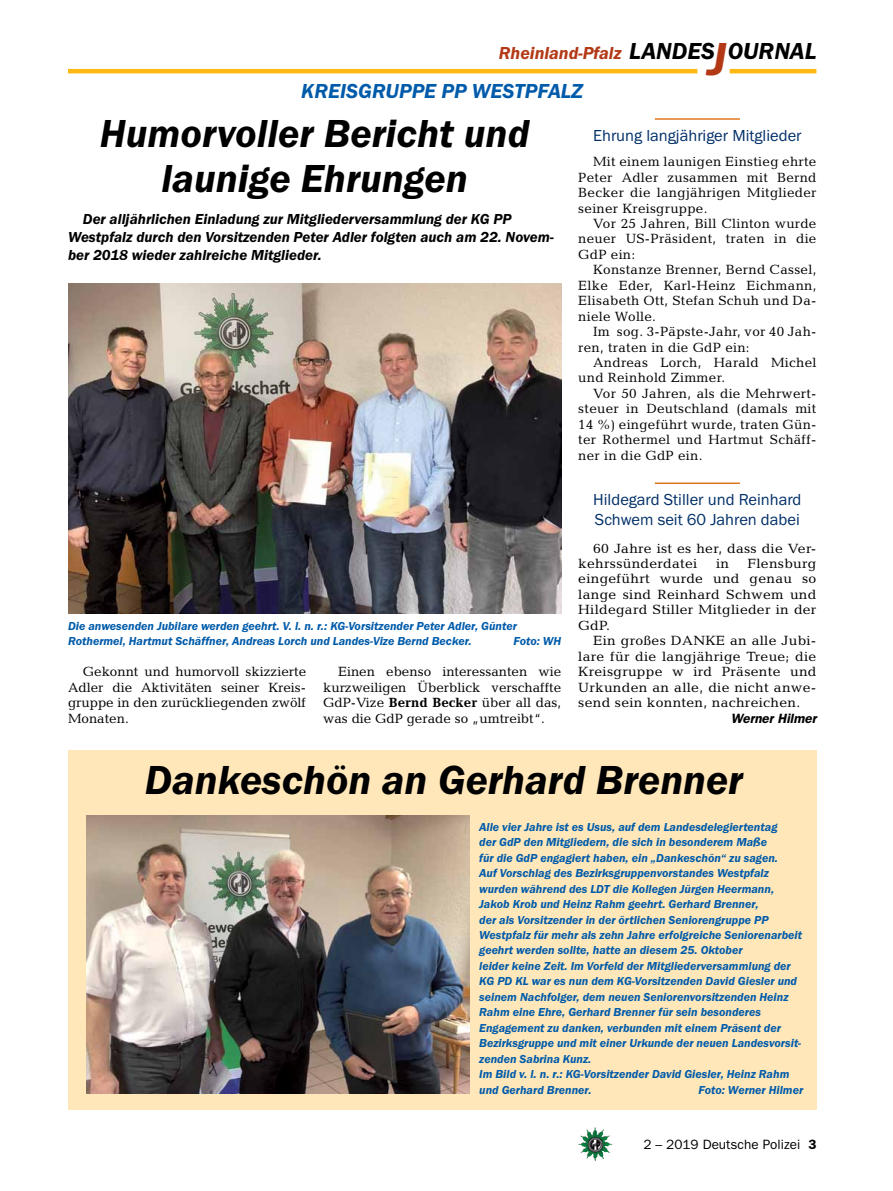
<style>
.page{position:relative;width:893px;height:1191px;background:#fff}
.page>*{position:absolute;margin:0;border:0;box-sizing:border-box;transform-origin:0 0}
.t1{font:italic 600 42px "Franklin Gothic Itc T";color:#000}
.t2{font:italic 600 40.5px/45px "Franklin Gothic Itc T";color:#000;text-align:center}
.t3{font:italic 600 24px "Franklin Gothic Itc T";color:#000}
.t4{font:italic 600 21px "Franklin Gothic Itc T";color:#005baa}
.t5{font:italic 600 18px "Franklin Gothic Itc T";color:#b33916}
.t6{font:16.5px/19.5px "Franklin Gothic Itc T";color:#002f67}
.t7{font:italic 600 15px/18px "Franklin Gothic Itc T";color:#000}
.t8{font:13.5px/15.5px "Candida";letter-spacing:.02em;color:#000;text-align:justify}
.t9{font:13.5px/15.5px "Candida";letter-spacing:.02em;color:#000;text-align:justify;scale:1.04 1}
.t10{font:13.5px "Franklin Gothic";color:#000}
.t11{font:italic 600 13.5px "Franklin Gothic";color:#000}
.t12{font:italic 600 12px/15.5px "Franklin Gothic Itc T";color:#005baa}
.s1{font-size:48px;color:#b33916}
.s2{font-weight:700}
.s3{font-weight:600}
</style>
<div class="page">
<img style="left:578px;top:1127px;width:17px;height:25px">
<hr style="left:730px;top:69px;width:86px;height:4px;background:#fdb913">
<hr style="left:68px;top:69px;width:629px;height:4px;background:#fdb913">
<div style="left:68px;top:750px;width:748px;height:360px;background:#ffe7b9"></div>
<img style="left:68px;top:283px;width:493px;height:330px">
<img style="left:86px;top:815px;width:383px;height:278px">
<hr style="left:655px;top:118px;width:85px;height:2px;background:#de761c">
<hr style="left:655px;top:482px;width:85px;height:2px;background:#de761c">
<h3 class="t3" style="left:629px;top:37px;width:189px">LANDES<span class="s1">J</span>OURNAL</h3>
<h3 class="t5" style="left:499px;top:42px;width:124px">Rheinland-Pfalz</h3>
<h3 class="t4" style="left:301px;top:79px;width:13px">Kreis</h3>
<h3 class="t4" style="left:358px;top:79px;width:28px">gruppe</h3>
<h3 class="t4" style="left:441px;top:79px;width:62px">PP Westpfalz</h3>
<h2 class="t2" style="left:100px;top:110px;width:431px">Humorvoller Bericht und launige Ehrungen</h2>
<p class="t7" style="left:68px;top:210px;width:487px;text-indent:15px">Der alljährlichen Einladung zur Mitgliederversammlung der KG PP<br>Westpfalz durch den Vorsitzenden Peter Adler folgten auch am 22. Novem&shy;ber 2018 wieder zahlreiche Mitglieder.</p>
<p class="t12" style="left:68px;top:618px;width:450px">Die anwesenden Jubilare werden geehrt. V. l. n. r.: KG-Vorsitzender Peter Adler, Günter<br>Rothermel, Hartmut Schäffner, Andreas Lorch und Landes-Vize Bernd Becker.</p>
<p class="t12" style="left:513px;top:633px;width:49px">Foto: WH</p>
<p class="t8" style="left:68px;top:664px;width:240px;text-indent:15px">Gekonnt und humorvoll skizzierte Adler die Aktivitäten seiner Kreis&shy;gruppe in den zurückliegenden zwölf Monaten.</p>
<p class="t8" style="left:323px;top:664px;width:240px;text-indent:15px">Einen ebenso interessanten wie kurzweiligen Überblick verschaffte GdP-Vize <span class="s2">Bernd Becker</span> über all das, was die GdP gerade so „umtreibt“.</p>
<h3 class="t6" style="left:593px;top:125px;width:210px">Ehrung langjähriger Mitglieder</h3>
<p class="t8" style="left:578px;top:154px;width:240px;text-indent:15px">Mit einem launigen Einstieg ehrte Peter Adler zusammen mit Bernd Becker die langjährigen Mitglieder seiner Kreisgruppe.</p>
<p class="t8" style="left:578px;top:216px;width:240px;text-indent:15px">Vor 25 Jahren, Bill Clinton wurde neuer US-Präsident, traten in die GdP ein:</p>
<p class="t8" style="left:578px;top:262px;width:240px;text-indent:15px">Konstanze Brenner, Bernd Cassel, Elke Eder, Karl-Heinz Eichmann, Elisabeth Ott, Stefan Schuh und Da&shy;niele Wolle.</p>
<p class="t8" style="left:578px;top:324px;width:240px;text-indent:15px">Im sog. 3-Päpste-Jahr, vor 40 Jah&shy;ren, traten in die GdP ein:</p>
<p class="t8" style="left:578px;top:355px;width:240px;text-indent:15px">Andreas Lorch, Harald Michel und Reinhold Zimmer.</p>
<p class="t8" style="left:578px;top:386px;width:240px;text-indent:15px">Vor 50 Jahren, als die Mehrwert&shy;steuer in Deutschland (damals mit 14 %) eingeführt wurde, traten Gün&shy;ter Rothermel und Hartmut Schäff&shy;ner in die GdP ein.</p>
<h3 class="t6" style="left:593px;top:490px;width:210px">Hildegard Stiller und Reinhard<br>Schwem seit 60 Jahren dabei</h3>
<p class="t9" style="left:578px;top:540px;width:230px;text-indent:15px">60 Jahre ist es her, dass die Ver&shy;kehrssünderdatei</p>
<p class="t9" style="left:578px;top:556px;width:230px;text-indent:169px">Flensburg eingeführt wurde und genau so lange sind Reinhard Schwem und Hildegard Stiller Mitglieder in der GdP.</p>
<p class="t9" style="left:578px;top:633px;width:230px;text-indent:15px">Ein großes DANKE an alle Jubi&shy;lare für die langjährige Treue; die Kreisgruppe w ird Präsente und Urkunden an alle, die nicht anwe&shy;send sein konnten, nachreichen.</p>
<p class="t11" style="left:731px;top:710px;width:87px">Werner Hilmer</p>
<p class="t9" style="left:716px;top:556px;width:14px">in</p>
<h1 class="t1" style="left:145px;top:755px;width:600px">Dankeschön an Gerhard Brenner</h1>
<p class="t12" style="left:479px;top:819px;width:324px">Alle vier Jahre ist es Usus, auf dem Landesdelegiertentag<br>der GdP den Mitgliedern, die sich in besonderem Maße<br>für die GdP engagiert haben, ein „Dankeschön“ zu sagen.<br>Auf Vorschlag des Bezirksgruppenvorstandes Westpfalz wurden während des LDT die Kollegen Jürgen Heermann, Jakob Krob und Heinz Rahm geehrt. Gerhard Brenner,<br>der als Vorsitzender in der örtlichen Seniorengruppe PP Westpfalz für mehr als zehn Jahre erfolgreiche Seniorenarbeit geehrt werden sollte, hatte an diesem 25. Oktober<br>leider keine Zeit. Im Vorfeld der Mitgliederversammlung der<br>KG PD KL war es nun dem KG-Vorsitzenden David Giesler und seinem Nachfolger, dem neuen Seniorenvorsitzenden Heinz Rahm eine Ehre, Gerhard Brenner für sein besonderes Engagement zu danken, verbunden mit einem Präsent der Bezirksgruppe und mit einer Urkunde der neuen Landesvorsit&shy;zenden Sabrina Kunz.<br>Im Bild v. l. n. r.: KG-Vorsitzender David Giesler, Heinz Rahm und Gerhard Brenner.</p>
<p class="t12" style="left:698px;top:1081px;width:106px">Foto: Werner Hilmer</p>
<p class="t10" style="left:643px;top:1136px;width:175px">2 – 2019 Deutsche Polizei <span class="s3">3</span></p>
</div>
